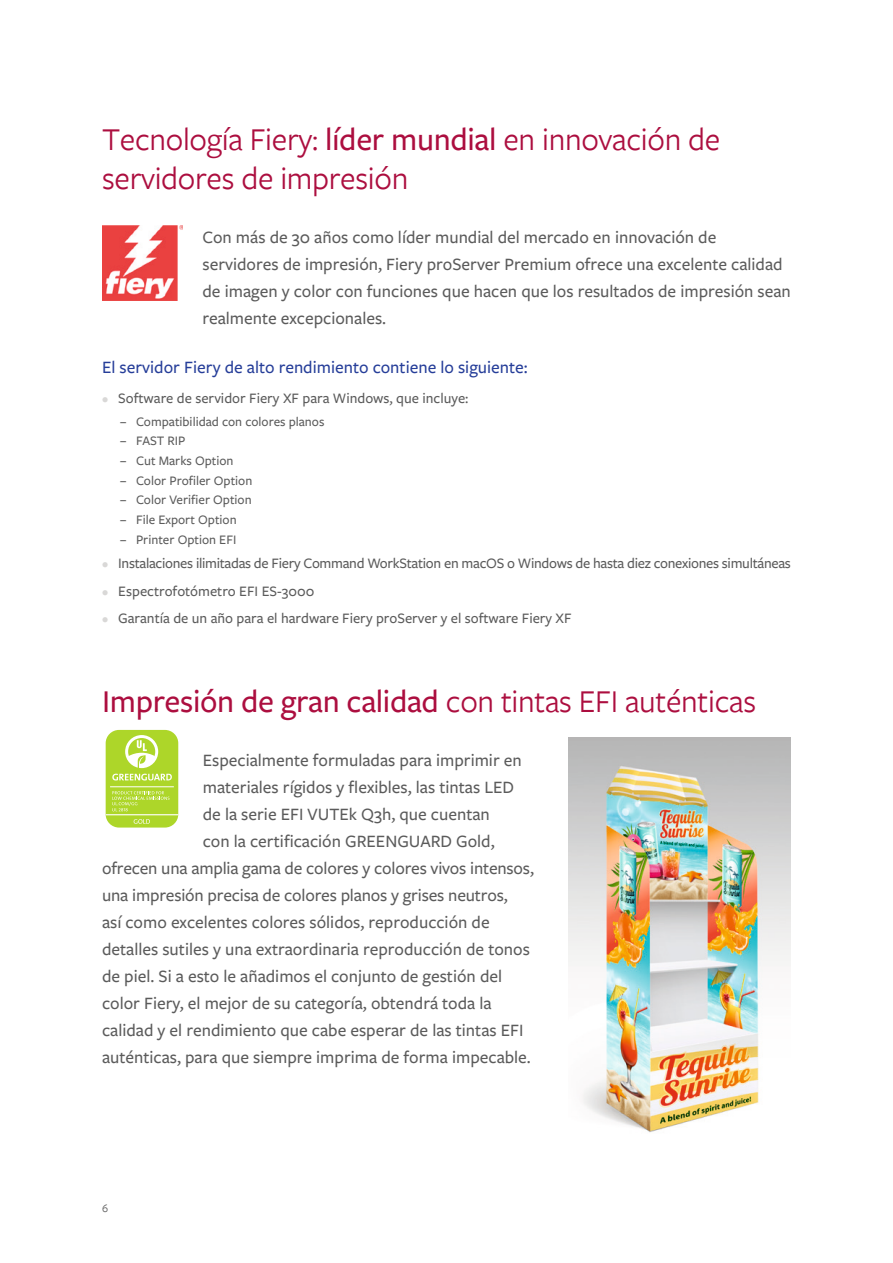
<style>
.page{position:relative;width:893px;height:1263px;background:#fff}
.page>*{position:absolute;margin:0;border:0;box-sizing:border-box;transform-origin:0 0}
.t1{font:33px/39px "Freight Sans Pro";letter-spacing:-.01em;color:#ac0e3f}
.t2{font:500 33px "Freight Sans Pro";letter-spacing:-.01em;color:#ac0e3f}
.t3{font:500 18px/27px "Freight Sans Pro";color:#5b5b5b}
.t4{font:500 18px "Freight Sans Pro";color:#263e99}
.t5{font:500 15px "Freight Sans Pro";letter-spacing:-.005em;color:#5b5b5b}
.t6{font:500 13.5px/19.8px "Freight Sans Pro";color:#5b5b5b}
.t7{font:12px "Freight Sans Pro";color:#5b5b5b}
.s1{font-weight:500}
.s2{font-weight:400;font-size:13.5px;color:#d9d8d7}
.s3{font-size:14.25px}
.s4{font-weight:400}
</style>
<div class="page">
<img style="left:102px;top:226px;width:80px;height:75px">
<div style="left:106px;top:730px;width:72px;height:97px;background:#add629;border-radius:13px"></div>
<hr style="left:106px;top:814px;width:72px;height:1px;background:#fff">
<svg style="left:134px;top:819px;width:16px;height:5px"></svg>
<svg style="left:125px;top:735px;width:33px;height:33px"></svg>
<svg style="left:112px;top:791px;width:58px;height:20px"></svg>
<hr style="left:110px;top:786px;width:64px;height:1px;background:#fff">
<svg style="left:112px;top:774px;width:60px;height:6px"></svg>
<img style="left:568px;top:737px;width:223px;height:395px">
<h1 class="t1" style="left:102px;top:119px;width:620px">Tecnología Fiery: <span class="s1">líder mundial</span> en innovación de servidores de impresión</h1>
<p class="t3" style="left:202px;top:223px;width:590px">Con más de 30 años como líder mundial del mercado en innovación de servidores de impresión, Fiery proServer Premium ofrece una excelente calidad de imagen y color con funciones que hacen que los resultados de impresión sean realmente excepcionales.</p>
<p class="t4" style="left:102px;top:355px;width:427px">El servidor Fiery de alto rendimiento contiene lo siguiente:</p>
<p class="t5" style="left:102px;top:388px;width:368px"><span class="s2">•</span> Software de servidor Fiery XF para Windows, que incluye:</p>
<p class="t6" style="left:120px;top:411px;width:206px"><span class="s3">−</span> Compatibilidad con colores planos <span class="s3">−</span> FAST RIP<br><span class="s3">−</span> Cut Marks Option<br><span class="s3">−</span> Color Profiler Option<br><span class="s3">−</span> Color Verifier Option<br><span class="s3">−</span> File Export Option<br><span class="s3">−</span> Printer Option EFI</p>
<p class="t5" style="left:102px;top:553px;width:690px"><span class="s2">•</span> Instalaciones ilimitadas de Fiery Command WorkStation en macOS o Windows de hasta diez conexiones simultáneas</p>
<p class="t5" style="left:102px;top:581px;width:214px"><span class="s2">•</span> Espectrofotómetro EFI ES-3000</p>
<p class="t5" style="left:102px;top:608px;width:471px"><span class="s2">•</span> Garantía de un año para el hardware Fiery proServer y el software Fiery XF</p>
<h1 class="t2" style="left:102px;top:679px;width:656px">Impresión de gran calidad <span class="s4">con tintas EFI auténticas</span></h1>
<p class="t3" style="left:203px;top:746px;width:321px">Especialmente formuladas para imprimir en</p>
<p class="t3" style="left:203px;top:773px;width:313px">materiales rígidos y flexibles, las tintas LED</p>
<p class="t3" style="left:203px;top:800px;width:289px">de la serie EFI VUTEk Q3h, que cuentan</p>
<p class="t3" style="left:203px;top:827px;width:293px">con la certificación GREENGUARD Gold,</p>
<p class="t3" style="left:102px;top:854px;width:433px">ofrecen una amplia gama de colores y colores vivos intensos,</p>
<p class="t3" style="left:102px;top:881px;width:407px">una impresión precisa de colores planos y grises neutros,</p>
<p class="t3" style="left:102px;top:908px;width:389px">así como excelentes colores sólidos, reproducción de</p>
<p class="t3" style="left:102px;top:935px;width:429px">detalles sutiles y una extraordinaria reproducción de tonos</p>
<p class="t3" style="left:102px;top:962px;width:402px">de piel. Si a esto le añadimos el conjunto de gestión del</p>
<p class="t3" style="left:102px;top:989px;width:391px">color Fiery, el mejor de su categoría, obtendrá toda la</p>
<p class="t3" style="left:102px;top:1016px;width:423px">calidad y el rendimiento que cabe esperar de las tintas EFI</p>
<p class="t3" style="left:102px;top:1043px;width:430px">auténticas, para que siempre imprima de forma impecable.</p>
<p class="t7" style="left:102px;top:1200px;width:8px">6</p>
</div>
